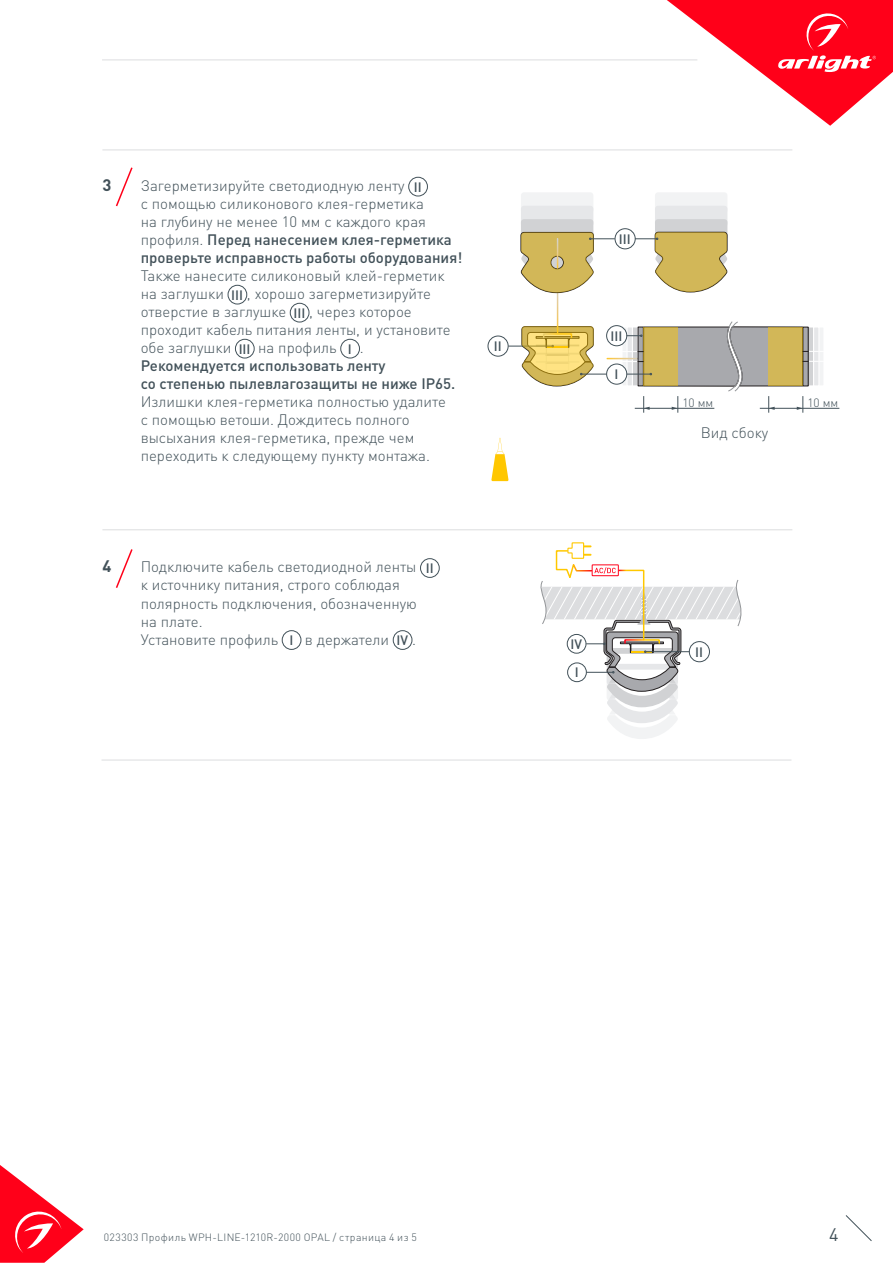
<style>
.page{position:relative;width:893px;height:1263px;background:#fff}
.page>*{position:absolute;margin:0;border:0;box-sizing:border-box;transform-origin:0 0}
.t1{font:18px "DIN Pro";color:#425159}
.t2{font:700 16.5px "DIN Pro";color:#425159}
.t3{font:300 15px/18px "DIN Pro";color:#425159}
.t4{font:500 13.5px "DIN Pro";color:#425159}
.t5{font:300 12px "DIN Pro";color:#425159}
.t6{font:300 10.5px "DIN Pro";letter-spacing:.04em;color:#425159}
.s1{font-weight:500}
</style>
<div class="page">
<svg style="left:0;top:1165px;width:84px;height:98px"></svg>
<svg style="left:845px;top:1215px;width:27px;height:26px"></svg>
<svg style="left:667px;top:0;width:226px;height:126px"></svg>
<hr style="left:102px;top:60px;width:595px;height:1px;background:#dcdddf">
<hr style="left:102px;top:529px;width:690px;height:1px;background:#dcdddf">
<hr style="left:102px;top:760px;width:689px;height:1px;background:#dcdddf">
<svg style="left:115px;top:549px;width:18px;height:39px"></svg>
<div style="left:420px;top:558px;width:19px;height:20px;border:1px solid #425159;border-radius:50%"></div>
<div style="left:282px;top:630px;width:19px;height:20px;border:1px solid #425159;border-radius:50%"></div>
<div style="left:393px;top:630px;width:19px;height:20px;border:1px solid #425159;border-radius:50%"></div>
<svg style="left:540px;top:542px;width:202px;height:197px"></svg>
<hr style="left:102px;top:150px;width:690px;height:1px;background:#dcdddf">
<svg style="left:115px;top:167px;width:18px;height:40px"></svg>
<svg style="left:491px;top:438px;width:18px;height:43px"></svg>
<div style="left:408px;top:177px;width:20px;height:19px;border:1px solid #425159;border-radius:50%"></div>
<div style="left:228px;top:285px;width:19px;height:19px;border:1px solid #425159;border-radius:50%"></div>
<div style="left:290px;top:303px;width:19px;height:19px;border:1px solid #425159;border-radius:50%"></div>
<div style="left:235px;top:339px;width:19px;height:19px;border:1px solid #425159;border-radius:50%"></div>
<div style="left:341px;top:339px;width:19px;height:19px;border:1px solid #425159;border-radius:50%"></div>
<div style="left:488px;top:336px;width:20px;height:20px;border:1px solid #425159;border-radius:50%"></div>
<hr style="left:508px;top:346px;width:44px;height:1px;background:#425159">
<hr style="left:760px;top:408px;width:79px;height:1px;background:#425159">
<div style="left:606px;top:325px;width:21px;height:21px;border:1px solid #425159;border-radius:50%"></div>
<div style="left:606px;top:364px;width:21px;height:20px;border:1px solid #425159;border-radius:50%"></div>
<svg style="left:622px;top:321px;width:202px;height:92px"></svg>
<svg style="left:521px;top:326px;width:85px;height:60px"></svg>
<div style="left:615px;top:228px;width:20px;height:21px;border:1px solid #425159;border-radius:50%"></div>
<svg style="left:635px;top:193px;width:92px;height:99px"></svg>
<svg style="left:521px;top:193px;width:94px;height:100px"></svg>
<p class="t2" style="left:102px;top:174px;width:10px">3</p>
<p class="t3" style="left:141px;top:176px;width:265px">Загерметизируйте светодиодную ленту</p>
<p class="t4" style="left:414px;top:178px;width:9px">II</p>
<p class="t3" style="left:141px;top:194px;width:323px">с помощью силиконового клея-герметика<br>на глубину не менее 10 мм с каждого края профиля. <span class="s1">Перед нанесением клея-герметика проверьте исправность работы оборудования!<br></span>Также нанесите силиконовый клей-герметик на заглушки</p>
<p class="t3" style="left:141px;top:284px;width:292px;text-indent:106px">, хорошо загерметизируйте отверстие в заглушке</p>
<p class="t4" style="left:231px;top:286px;width:13px">III</p>
<p class="t4" style="left:293px;top:304px;width:13px">III</p>
<p class="t3" style="left:141px;top:302px;width:311px;text-indent:168px">, через которое проходит кабель питания ленты, и установите обе заглушки</p>
<p class="t4" style="left:239px;top:340px;width:13px">III</p>
<p class="t3" style="left:258px;top:338px;width:80px">на профиль</p>
<p class="t4" style="left:348px;top:340px;width:5px">I</p>
<p class="t3" style="left:141px;top:338px;width:316px;text-indent:219px">.<br><span class="s1">Рекомендуется использовать ленту<br>со степенью пылевлагозащиты не ниже IP65.<br></span>Излишки клея-герметика полностью удалите с помощью ветоши. Дождитесь полного высыхания клея-герметика, прежде чем переходить к следующему пункту монтажа.</p>
<p class="t4" style="left:494px;top:337px;width:9px">II</p>
<p class="t4" style="left:619px;top:230px;width:13px">III</p>
<p class="t4" style="left:610px;top:327px;width:13px">III</p>
<p class="t4" style="left:614px;top:365px;width:5px">I</p>
<p class="t2" style="left:102px;top:555px;width:10px">4</p>
<p class="t3" style="left:141px;top:557px;width:277px">Подключите кабель светодиодной ленты</p>
<p class="t4" style="left:426px;top:559px;width:9px">II</p>
<p class="t3" style="left:141px;top:575px;width:278px">к источнику питания, строго соблюдая полярность подключения, обозначенную на плате.<br>Установите профиль</p>
<p class="t4" style="left:289px;top:631px;width:5px">I</p>
<p class="t3" style="left:305px;top:629px;width:86px">в держатели</p>
<p class="t4" style="left:397px;top:631px;width:13px">IV</p>
<p class="t3" style="left:412px;top:629px;width:5px">.</p>
<p class="t4" style="left:571px;top:635px;width:13px">IV</p>
<p class="t4" style="left:575px;top:663px;width:5px">I</p>
<p class="t5" style="left:682px;top:394px;width:32px">10 мм</p>
<p class="t5" style="left:807px;top:394px;width:32px">10 мм</p>
<p class="t3" style="left:701px;top:422px;width:69px">Вид сбоку</p>
<p class="t4" style="left:695px;top:643px;width:9px">II</p>
<p class="t6" style="left:104px;top:1230px;width:314px">023303 Профиль WPH-LINE-1210R-2000 OPAL / страница 4 из 5</p>
<p class="t1" style="left:829px;top:1222px;width:11px">4</p>
</div>
